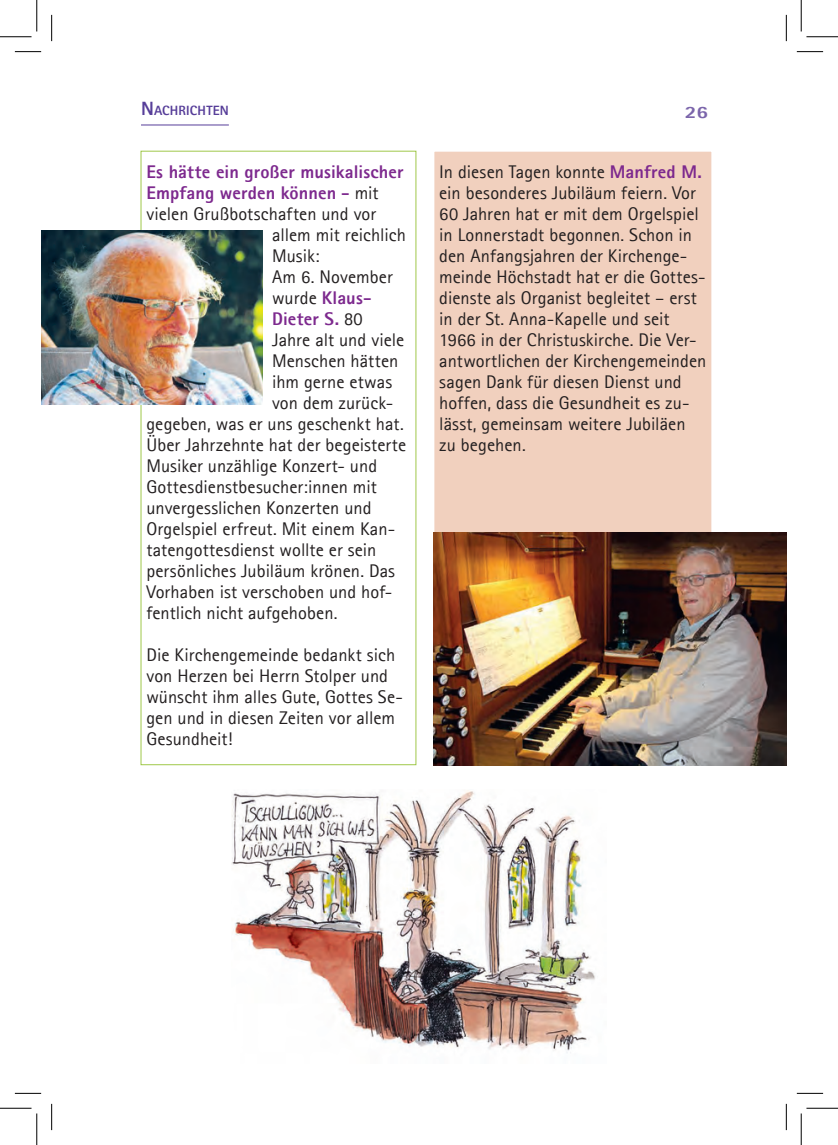
<style>
.page{position:relative;width:838px;height:1145px;background:#fff}
.page>*{position:absolute;margin:0;border:0;box-sizing:border-box;transform-origin:0 0}
.t1{font:18.38px/21px "Agfa Rotis Sans Serif";color:#231f20}
.t2{font:800 18.38px "Agfa Rotis Sans Serif";letter-spacing:.005em;color:#7d298e}
.t3{font:800 17.5px "Agfa Rotis Sans Serif";color:#7b65ab;scale:1.2 1}
.t4{font:800 13.47px "Agfa Rotis Sans Serif";letter-spacing:.015em;color:#573e99}
.s1{font-size:19.25px}
.s2{font-weight:400;color:#231f20}
.s3{font-weight:800;color:#7d298e}
</style>
<div class="page">
<div style="left:434px;top:151px;width:277px;height:614px;background:#f1d0be"></div>
<hr style="left:141px;top:125px;width:88px;height:1px;background:#573e99">
<img style="left:434px;top:533px;width:352px;height:232px">
<img style="left:42px;top:231px;width:220px;height:174px">
<img style="left:231px;top:790px;width:364px;height:263px">
<svg style="left:15px;top:51px;width:26px;height:1px"></svg>
<svg style="left:796px;top:51px;width:27px;height:1px"></svg>
<svg style="left:15px;top:1093px;width:26px;height:1px"></svg>
<svg style="left:796px;top:1093px;width:27px;height:1px"></svg>
<svg style="left:51px;top:15px;width:1px;height:26px"></svg>
<svg style="left:51px;top:1104px;width:1px;height:26px"></svg>
<svg style="left:786px;top:15px;width:1px;height:26px"></svg>
<svg style="left:786px;top:1104px;width:1px;height:26px"></svg>
<hr style="left:0;top:36px;width:32px;height:1px;background:#000">
<hr style="left:806px;top:36px;width:31px;height:1px;background:#000">
<hr style="left:0;top:1108px;width:32px;height:1px;background:#000">
<hr style="left:806px;top:1108px;width:31px;height:1px;background:#000">
<hr style="left:36px;top:0;width:1px;height:31px;background:#000">
<hr style="left:36px;top:1113px;width:1px;height:32px;background:#000">
<hr style="left:800px;top:0;width:1px;height:31px;background:#000">
<hr style="left:800px;top:1113px;width:1px;height:32px;background:#000">
<p class="t4" style="left:141px;top:101px;width:87px"><span class="s1">N</span>ACHRICHTEN</p>
<p class="t2" style="left:146px;top:160px;width:259px">Es hätte ein großer musikalischer</p>
<p class="t2" style="left:146px;top:181px;width:234px">Empfang werden können - <span class="s2">mit</span></p>
<p class="t1" style="left:146px;top:203px;width:231px">vielen Grußbotschaften und vor</p>
<p class="t1" style="left:272px;top:224px;width:135px">allem mit reichlich</p>
<p class="t1" style="left:272px;top:245px;width:49px">Musik:</p>
<p class="t1" style="left:272px;top:266px;width:122px">Am 6. November</p>
<p class="t2" style="left:272px;top:286px;width:101px"><span class="s2">wurde</span> Klaus-</p>
<p class="t2" style="left:272px;top:307px;width:92px">Dieter S. <span class="s2">80</span></p>
<p class="t1" style="left:272px;top:329px;width:134px">Jahre alt und viele</p>
<p class="t1" style="left:272px;top:350px;width:128px">Menschen hätten</p>
<p class="t1" style="left:272px;top:371px;width:122px">ihm gerne etwas</p>
<p class="t1" style="left:272px;top:392px;width:123px">von dem zurück-</p>
<p class="t1" style="left:146px;top:413px;width:259px">gegeben, was er uns geschenkt hat.</p>
<p class="t1" style="left:146px;top:434px;width:261px">Über Jahrzehnte hat der begeisterte</p>
<p class="t1" style="left:146px;top:455px;width:232px">Musiker unzählige Konzert- und</p>
<p class="t1" style="left:146px;top:476px;width:232px">Gottesdienstbesucher:innen mit</p>
<p class="t1" style="left:146px;top:497px;width:227px">unvergesslichen Konzerten und</p>
<p class="t1" style="left:146px;top:518px;width:250px">Orgelspiel erfreut. Mit einem Kan-</p>
<p class="t1" style="left:146px;top:539px;width:231px">tatengottesdienst wollte er sein</p>
<p class="t1" style="left:146px;top:560px;width:250px">persönliches Jubiläum krönen. Das</p>
<p class="t1" style="left:146px;top:581px;width:247px">Vorhaben ist verschoben und hof-</p>
<p class="t1" style="left:146px;top:602px;width:193px">fentlich nicht aufgehoben.</p>
<p class="t1" style="left:146px;top:644px;width:258px">Die Kirchengemeinde bedankt sich von Herzen bei Herrn Stolper und wünscht ihm alles Gute, Gottes Se&shy;gen und in diesen Zeiten vor allem<br>Gesundheit!</p>
<p class="t3" style="left:684px;top:101px;width:21px">26</p>
<p class="t1" style="left:439px;top:161px;width:268px">In diesen Tagen konnte <span class="s3">Manfred M. </span>ein besonderes Jubiläum feiern. Vor 60 Jahren hat er mit dem Orgelspiel in Lonnerstadt begonnen. Schon in den Anfangsjahren der Kirchenge&shy;meinde Höchstadt hat er die Gottes&shy;dienste als Organist begleitet – erst in der St. Anna-Kapelle und seit 1966 in der Christuskirche. Die Ver&shy;antwortlichen der Kirchengemeinden sagen Dank für diesen Dienst und hoffen, dass die Gesundheit es zu&shy;lässt, gemeinsam weitere Jubiläen zu begehen.</p>
</div>
